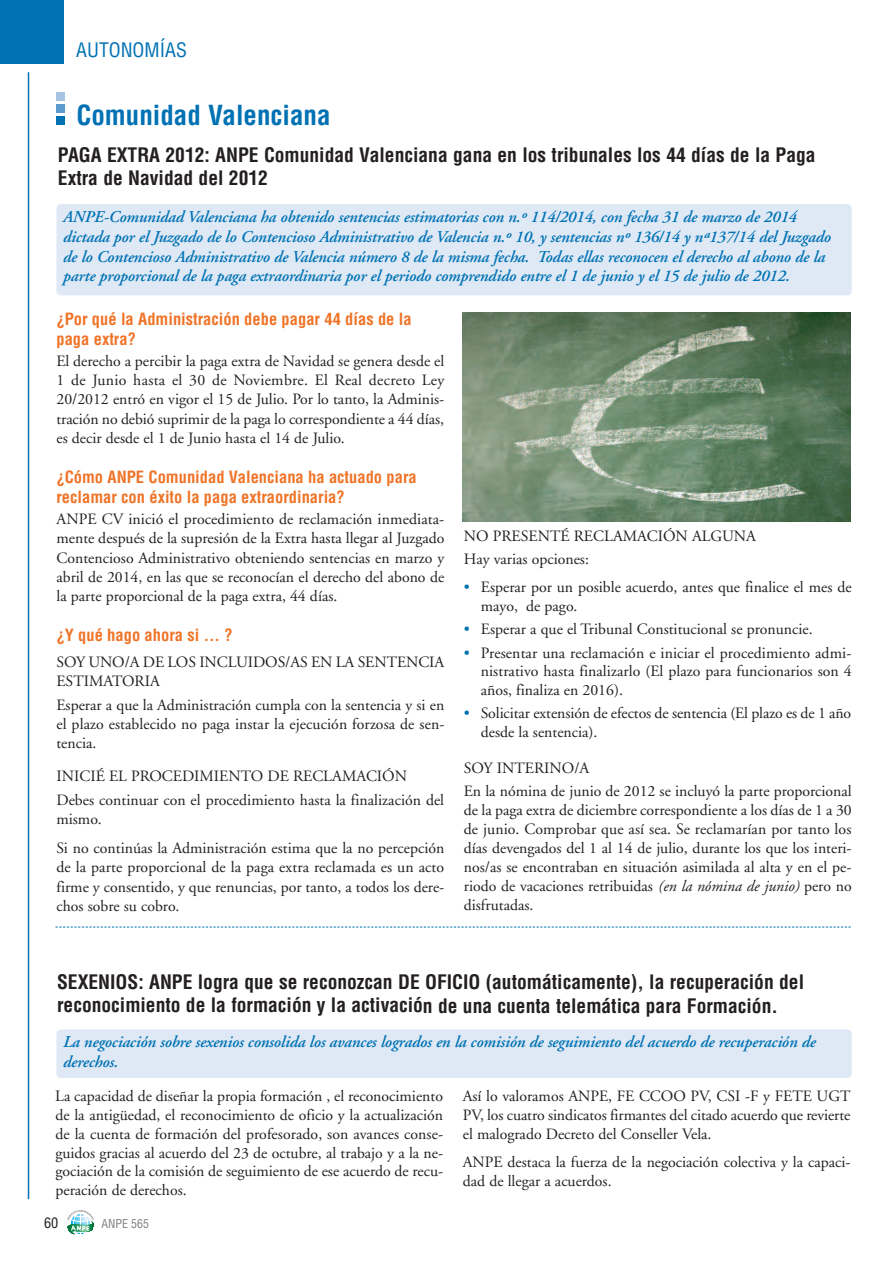
<style>
.page{position:relative;width:893px;height:1263px;background:#fff}
.page>*{position:absolute;margin:0;border:0;box-sizing:border-box;transform-origin:0 0}
.t1{font:700 condensed 27px "Helvetica";color:#0072b4}
.t2{font:700 condensed 19.5px/23.4px "Helvetica";color:#231f20}
.t3{font:condensed 19.5px "Helvetica";color:#0072b4}
.t4{font:italic 600 16.5px/19.8px "Adobe Garamond";letter-spacing:-.01em;color:#0072b4}
.t5{font:700 condensed 16.5px/19.8px "Helvetica";color:#ef7428}
.t6{font:15.75px/18.9px "Adobe Garamond";color:#231f20;text-align:justify}
.t7{font:condensed 14.25px "Helvetica";color:#231f20}
.t8{font:condensed 12px "Helvetica";color:#808285}
.s1{color:#0072b4}
.s2{font-style:italic}
</style>
<div class="page">
<div style="left:0;top:0;width:64px;height:64px;background:#0072b4"></div>
<hr style="left:28px;top:72px;width:1px;height:1127px;background:#0072b4">
<svg style="left:67px;top:1210px;width:27px;height:25px"></svg>
<div style="left:56px;top:116px;width:9px;height:9px;background:#0072b4"></div>
<div style="left:56px;top:104px;width:9px;height:9px;background:#5b9bce"></div>
<div style="left:56px;top:92px;width:9px;height:9px;background:#a7c4e3"></div>
<div style="left:56px;top:204px;width:796px;height:91px;background:#dfe9f5;border-radius:4px"></div>
<div style="left:56px;top:1029px;width:796px;height:49px;background:#dfe9f5;border-radius:4px"></div>
<svg style="left:56px;top:927px;width:795px;height:1px"></svg>
<img style="left:462px;top:312px;width:388px;height:209px">
<p class="t3" style="left:76px;top:39px;width:112px">AUTONOMÍAS</p>
<h1 class="t1" style="left:76px;top:99px;width:256px">Comunidad Valenciana</h1>
<p class="t2" style="left:58px;top:143px;width:759px">PAGA EXTRA 2012: ANPE Comunidad Valenciana gana en los tribunales los 44 días de la Paga<br>Extra de Navidad del 2012</p>
<p class="t4" style="left:62px;top:208px;width:769px">ANPE-Comunidad Valenciana ha obtenido sentencias estimatorias con n.º 114/2014, con fecha 31 de marzo de 2014 dictada por el Juzgado de lo Contencioso Administrativo de Valencia n.º 10, y sentencias nº 136/14 y nª137/14 del Juzgado de lo Contencioso Administrativo de Valencia número 8 de la misma fecha. Todas ellas reconocen el derecho al abono de la parte proporcional de la paga extraordinaria por el periodo comprendido entre el 1 de junio y el 15 de julio de 2012.</p>
<p class="t5" style="left:56px;top:309px;width:357px">¿Por qué la Administración debe pagar 44 días de la paga extra?</p>
<p class="t6" style="left:56px;top:352px;width:389px">El derecho a percibir la paga extra de Navidad se genera desde el 1 de Junio hasta el 30 de Noviembre. El Real decreto Ley 20/2012 entró en vigor el 15 de Julio. Por lo tanto, la Admi nis - tración no debió suprimir de la paga lo correspondiente a 44 días, es decir desde el 1 de Junio hasta el 14 de Julio.</p>
<p class="t5" style="left:56px;top:467px;width:362px">¿Cómo ANPE Comunidad Valenciana ha actuado para reclamar con éxito la paga extraordinaria?</p>
<p class="t6" style="left:56px;top:511px;width:389px">ANPE CV inició el procedimiento de reclamación inmediata&shy;mente después de la supresión de la Extra hasta llegar al Juzgado Contencioso Administrativo obteniendo sentencias en marzo y abril de 2014, en las que se reconocían el derecho del abono de la parte proporcional de la paga extra, 44 días.</p>
<p class="t5" style="left:56px;top:626px;width:178px">¿Y qué hago ahora si ... ?</p>
<p class="t6" style="left:56px;top:653px;width:389px">SOY UNO/A DE LOS INCLUIDOS/AS EN LA SENTENCIA<br>ESTIMATORIA</p>
<p class="t6" style="left:56px;top:696px;width:389px">Esperar a que la Administración cumpla con la sentencia y si en el plazo establecido no paga instar la ejecución forzosa de sen&shy;tencia.</p>
<p class="t6" style="left:56px;top:766px;width:389px;line-height:23.5px">INICIÉ EL PROCEDIMIENTO DE RECLAMACIÓN<br>Debes continuar con el procedimiento hasta la finalización del</p>
<p class="t6" style="left:56px;top:806px;width:389px;line-height:29px">mismo.<br>Si no continúas la Administración estima que la no percepción</p>
<p class="t6" style="left:56px;top:859px;width:389px">de la parte proporcional de la paga extra reclamada es un acto firme y consentido, y que renuncias, por tanto, a todos los dere&shy;chos sobre su cobro.</p>
<p class="t6" style="left:464px;top:525px;width:294px;line-height:23.1px">NO PRESENTÉ RECLAMACIÓN ALGUNA<br>Hay varias opciones:</p>
<p class="t6" style="left:481px;top:579px;width:372px;text-indent:-17px"><span class="s1">•</span> Esperar por un posible acuerdo, antes que finalice el mes de mayo, de pago.</p>
<p class="t6" style="left:464px;top:621px;width:350px"><span class="s1">•</span> Esperar a que el Tribunal Constitucional se pronuncie.</p>
<p class="t6" style="left:481px;top:644px;width:372px;text-indent:-17px"><span class="s1">•</span> Presentar una reclamación e iniciar el procedimiento admi&shy;nistrativo hasta finalizarlo (El plazo para funcionarios son 4 años, finaliza en 2016).</p>
<p class="t6" style="left:481px;top:705px;width:372px;text-indent:-17px"><span class="s1">•</span> Solicitar extensión de efectos de sentencia (El plazo es de 1 año desde la sentencia).</p>
<p class="t6" style="left:464px;top:758px;width:389px;line-height:23.1px">SOY INTERINO/A<br>En la nómina de junio de 2012 se incluyó la parte proporcional</p>
<p class="t6" style="left:464px;top:802px;width:389px">de la paga extra de diciembre correspondiente a los días de 1 a 30 de junio. Comprobar que así sea. Se reclamarían por tanto los días devengados del 1 al 14 de julio, durante los que los interi&shy;nos/as se encontraban en situación asimilada al alta y en el pe&shy;riodo de vacaciones retribuidas <span class="s2">(en la nómina de junio)</span> pero no disfrutadas.</p>
<p class="t2" style="left:57px;top:971px;width:748px">SEXENIOS: ANPE logra que se reconozcan DE OFICIO (automáticamente), la recuperación del reconocimiento de la formación y la activación de una cuenta telemática para Formación.</p>
<p class="t4" style="left:62px;top:1033px;width:754px">La negociación sobre sexenios consolida los avances logrados en la comisión de seguimiento del acuerdo de recuperación de derechos.</p>
<p class="t6" style="left:55px;top:1088px;width:389px">La capacidad de diseñar la propia formación , el reconocimiento de la antigüedad, el reconocimiento de oficio y la actualización de la cuenta de formación del profesorado, son avances conse&shy;guidos gracias al acuerdo del 23 de octubre, al trabajo y a la ne&shy;gociación de la comisión de seguimiento de ese acuerdo de recu&shy;peración de derechos.</p>
<p class="t6" style="left:463px;top:1088px;width:389px">Así lo valoramos ANPE, FE CCOO PV, CSI -F y FETE UGT PV, los cuatro sindicatos firmantes del citado acuerdo que revierte el malogrado Decreto del Conseller Vela.</p>
<p class="t6" style="left:463px;top:1154px;width:389px">ANPE destaca la fuerza de la negociación colectiva y la capaci&shy;dad de llegar a acuerdos.</p>
<p class="t7" style="left:44px;top:1215px;width:16px">60</p>
<p class="t8" style="left:101px;top:1217px;width:49px">ANPE 565</p>
</div>
